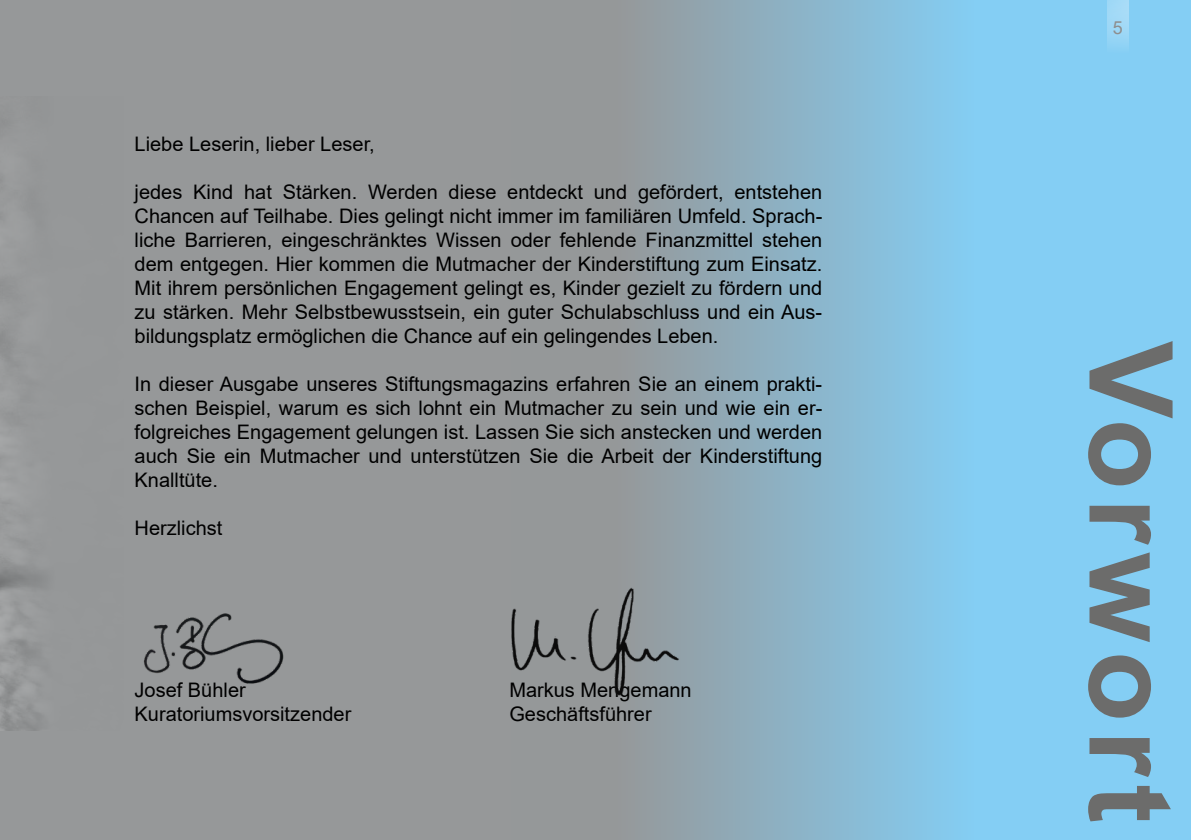
<style>
.page{position:relative;width:1191px;height:840px;background:#fff}
.page>*{position:absolute;margin:0;border:0;box-sizing:border-box;transform-origin:0 0}
.t1{font:700 116px "Arial";letter-spacing:.075em;color:#6c6c6b}
.t2{font:20px/24px "Arial";color:#000;text-align:justify}
.t3{font:18px "Arial";color:#8e8e8e}
</style>
<div class="page">
<div style="left:0;top:0;width:1191px;height:839px;background:#969899"></div>
<svg style="left:657px;top:0;width:534px;height:839px;background:#88bfdc"></svg>
<div style="left:1107px;top:0;width:21px;height:96px;background:linear-gradient(to bottom,#a7dbf7,#7ccbf3)"></div>
<img style="left:144px;top:613px;width:140px;height:71px">
<img style="left:511px;top:579px;width:181px;height:132px">
<img style="left:0;top:241px;width:43px;height:488px">
<p class="t2" style="left:135px;top:131px;width:242px">Liebe Leserin, lieber Leser,</p>
<p class="t2" style="left:135px;top:179px;width:689px">jedes Kind hat Stärken. Werden diese entdeckt und gefördert, entstehen Chancen auf Teilhabe. Dies gelingt nicht immer im familiären Umfeld. Sprach&shy;liche Barrieren, eingeschränktes Wissen oder fehlende Finanzmittel stehen dem entgegen. Hier kommen die Mutmacher der Kinderstiftung zum Einsatz.<br>Mit ihrem persönlichen Engagement gelingt es, Kinder gezielt zu fördern und zu stärken. Mehr Selbstbewusstsein, ein guter Schulabschluss und ein Aus&shy;bildungsplatz ermöglichen die Chance auf ein gelingendes Leben.</p>
<p class="t2" style="left:135px;top:371px;width:689px">In dieser Ausgabe unseres Stiftungsmagazins erfahren Sie an einem prakti&shy;schen Beispiel, warum es sich lohnt ein Mutmacher zu sein und wie ein er&shy;folgreiches Engagement gelungen ist. Lassen Sie sich anstecken und werden auch Sie ein Mutmacher und unterstützen Sie die Arbeit der Kinderstiftung Knalltüte.</p>
<p class="t2" style="left:135px;top:515px;width:89px">Herzlichst</p>
<p class="t2" style="left:135px;top:677px;width:218px">Josef Bühler<br>Kuratoriumsvorsitzender</p>
<p class="t2" style="left:509px;top:677px;width:184px">Markus Mengemann<br>Geschäftsführer</p>
<p class="t3" style="left:1112px;top:15px;width:12px">5</p>
<h1 class="t1" style="left:1212px;top:341px;width:483px;rotate:90deg">Vorwort</h1>
</div>
